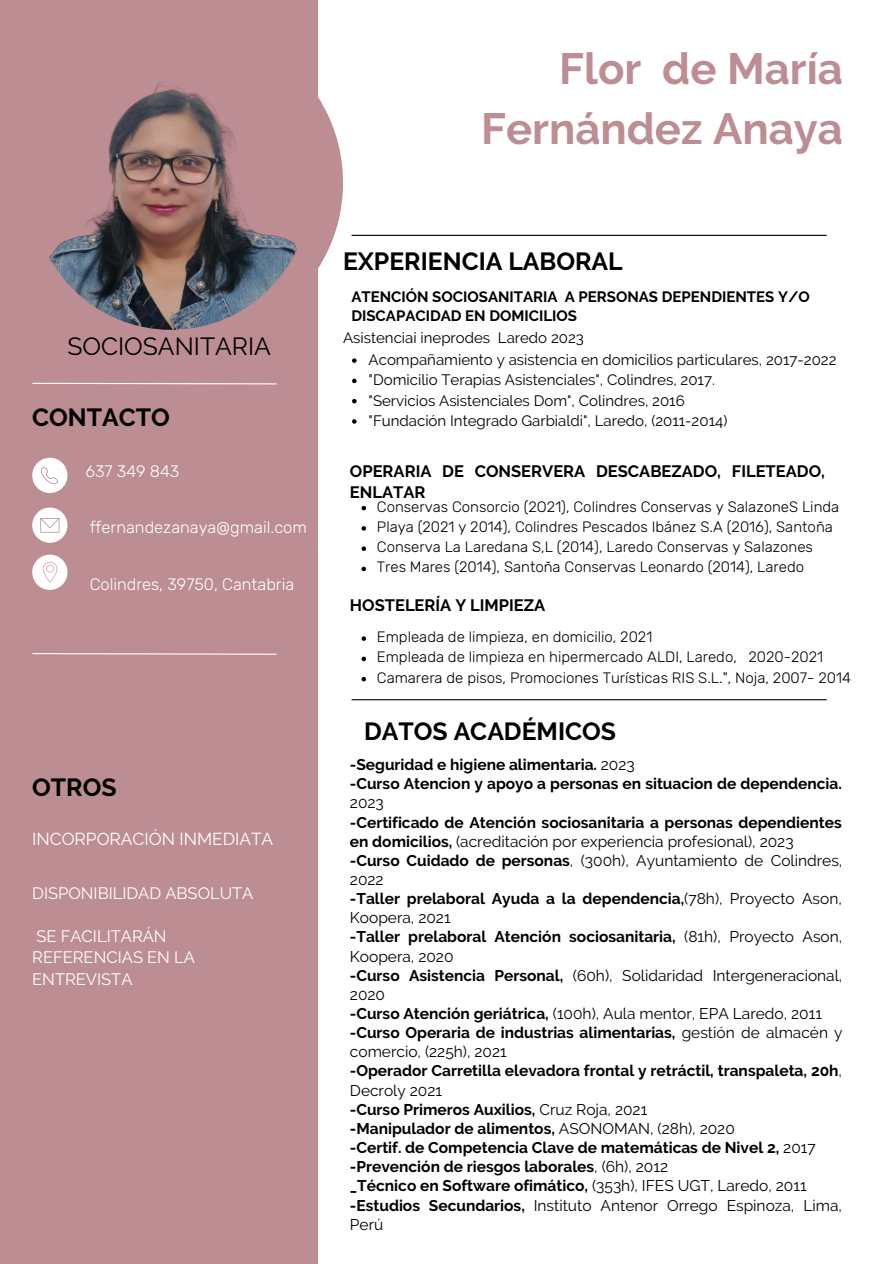
<style>
.page{position:relative;width:894px;height:1264px;background:#fff}
.page>*{position:absolute;margin:0;border:0;box-sizing:border-box;transform-origin:0 0}
.t1{font:700 43.65px/60.8px "Raleway";color:#bd8d94;text-align:right}
.t2{font:700 24.75px "Raleway";color:#000}
.t3{font:24.75px "Raleway";color:#000}
.t4{font:17.25px "Raleway";color:#fff}
.t5{font:700 16.5px/21.5px "Raleway";color:#000}
.t6{font:16.5px/21.5px "Raleway";color:#fff}
.t7{font:300 16.5px "Rubik";color:#fff}
.t8{font:700 15.45px/19.2px "Raleway";color:#000}
.t9{font:15.45px/19.2px "Raleway";color:#000}
.t10{font:300 15px "Rubik";color:#000}
.t11{font:15px "Raleway";color:#000}
.t12{font:700 15px/19.2px "Raleway";color:#000}
.s1{font-weight:400}
.s2{font-weight:700}
</style>
<div class="page">
<div style="left:0;top:0;width:317px;height:1263px;background:#bd8d94"></div>
<div style="left:23px;top:23px;width:320px;height:319px;background:#bd8d94;border-radius:50%"></div>
<img style="left:32px;top:52px;width:278px;height:278px;border-radius:50%">
<hr style="left:352px;top:699px;width:474px;height:1px;background:#000">
<hr style="left:352px;top:235px;width:474px;height:1px;background:#000">
<svg style="left:32px;top:382px;width:245px;height:3px"></svg>
<svg style="left:32px;top:653px;width:245px;height:2px"></svg>
<div style="left:32px;top:458px;width:35px;height:35px;background:#fff;border-radius:50%"></div>
<div style="left:32px;top:507px;width:35px;height:36px;background:#fff;border-radius:50%"></div>
<div style="left:32px;top:554px;width:35px;height:36px;background:#fff;border-radius:50%"></div>
<svg style="left:41px;top:466px;width:18px;height:18px"></svg>
<svg style="left:40px;top:518px;width:19px;height:14px"></svg>
<svg style="left:43px;top:562px;width:14px;height:20px"></svg>
<svg style="left:361px;top:506px;width:5px;height:4px"></svg>
<svg style="left:361px;top:526px;width:5px;height:4px"></svg>
<svg style="left:361px;top:546px;width:5px;height:5px"></svg>
<svg style="left:361px;top:566px;width:5px;height:5px"></svg>
<svg style="left:352px;top:358px;width:4px;height:5px"></svg>
<svg style="left:352px;top:378px;width:4px;height:5px"></svg>
<svg style="left:352px;top:399px;width:4px;height:4px"></svg>
<svg style="left:352px;top:419px;width:4px;height:4px"></svg>
<svg style="left:361px;top:636px;width:5px;height:5px"></svg>
<svg style="left:361px;top:656px;width:5px;height:5px"></svg>
<svg style="left:361px;top:677px;width:5px;height:4px"></svg>
<p class="t1" style="left:481px;top:38px;width:363px">Flor de María<br>Fernández Anaya</p>
<p class="t3" style="left:67px;top:332px;width:205px">SOCIOSANITARIA</p>
<p class="t2" style="left:32px;top:402px;width:139px">CONTACTO</p>
<p class="t7" style="left:85px;top:461px;width:95px">637 349 843</p>
<p class="t7" style="left:90px;top:518px;width:219px">ffernandezanaya@gmail.com</p>
<p class="t7" style="left:90px;top:574px;width:206px">Colindres, 39750, Cantabria</p>
<p class="t2" style="left:32px;top:773px;width:86px">OTROS</p>
<p class="t4" style="left:32px;top:829px;width:242px">INCORPORACIÓN INMEDIATA</p>
<p class="t6" style="left:32px;top:882px;width:223px">DISPONIBILIDAD ABSOLUTA</p>
<p class="t6" style="left:32px;top:925px;width:164px">SE FACILITARÁN<br>REFERENCIAS EN LA<br>ENTREVISTA</p>
<p class="t2" style="left:343px;top:247px;width:281px">EXPERIENCIA LABORAL</p>
<p class="t12" style="left:351px;top:287px;width:460px">ATENCIÓN SOCIOSANITARIA A PERSONAS DEPENDIENTES Y/O<br>DISCAPACIDAD EN DOMICILIOS</p>
<p class="t11" style="left:343px;top:328px;width:242px">Asistenciai ineprodes Laredo 2023</p>
<p class="t11" style="left:368px;top:351px;width:469px">Acompañamiento y asistencia en domicilios particulares, 2017-2022</p>
<p class="t11" style="left:368px;top:371px;width:348px">"Domicilio Terapias Asistenciales", Colindres, 2017.</p>
<p class="t11" style="left:368px;top:391px;width:317px">"Servicios Asistenciales Dom", Colindres, 2016</p>
<p class="t11" style="left:368px;top:412px;width:360px">"Fundación Integrado Garbialdi", Laredo, (2011-2014)</p>
<p class="t5" style="left:350px;top:460px;width:476px">OPERARIA DE CONSERVERA DESCABEZADO, FILETEADO,<br>ENLATAR</p>
<p class="t10" style="left:377px;top:497px;width:463px">Conservas Consorcio (2O21), Colindres Conservas y SalazoneS Linda</p>
<p class="t10" style="left:377px;top:518px;width:457px">Playa (2021 y 2014), Colindres Pescados Ibánez S.A (2016), Santoña</p>
<p class="t10" style="left:377px;top:538px;width:437px">Conserva La Laredana S,L (2014), Laredo Conservas y Salazones</p>
<p class="t10" style="left:377px;top:558px;width:428px">Tres Mares (2014), Santoña Conservas Leonardo (2014), Laredo</p>
<p class="t5" style="left:350px;top:594px;width:197px">HOSTELERÍA Y LIMPIEZA</p>
<p class="t10" style="left:377px;top:628px;width:277px">Empleada de limpieza, en domicilio, 2021</p>
<p class="t10" style="left:377px;top:648px;width:447px">Empleada de limpieza en hipermercado ALDI, Laredo, 2020-2021</p>
<p class="t10" style="left:377px;top:668px;width:475px">Camarera de pisos, Promociones Turísticas RIS S.L.", Noja, 2007- 2014</p>
<p class="t2" style="left:364px;top:716px;width:253px">DATOS ACADÉMICOS</p>
<p class="t8" style="left:350px;top:755px;width:286px">-Seguridad e higiene alimentaria. <span class="s1">2023</span></p>
<p class="t8" style="left:350px;top:774px;width:493px">-Curso Atencion y apoyo a personas en situacion de dependencia.<br><span class="s1">2023</span></p>
<p class="t8" style="left:350px;top:812px;width:493px">-Certificado de Atención sociosanitaria a personas dependientes en domicilios, <span class="s1">(acreditación por experiencia profesional), 2023</span></p>
<p class="t9" style="left:350px;top:850px;width:494px"><span class="s2">-Curso Cuidado de personas</span>, (300h), Ayuntamiento de Colindres,<br>2022</p>
<p class="t8" style="left:350px;top:889px;width:493px">-Taller prelaboral Ayuda a la dependencia,<span class="s1">(78h), Proyecto Ason,<br>Koopera, 2021</span></p>
<p class="t8" style="left:350px;top:927px;width:494px">-Taller prelaboral Atención sociosanitaria, <span class="s1">(81h), Proyecto Ason,<br>Koopera, 2020</span></p>
<p class="t9" style="left:350px;top:965px;width:494px"><span class="s2">-Curso Asistencia Personal,</span> (60h), Solidaridad Intergeneracional,<br>2020</p>
<p class="t9" style="left:350px;top:1003px;width:473px"><span class="s2">-Curso Atención geriátrica,</span> (100h), Aula mentor, EPA Laredo, 2011</p>
<p class="t8" style="left:350px;top:1023px;width:494px">-Curso Operaria de industrias alimentarias, <span class="s1">gestión de almacén y comercio, (225h), 2021</span></p>
<p class="t8" style="left:350px;top:1061px;width:493px">-Operador Carretilla elevadora frontal y retráctil, transpaleta, 20h<span class="s1">,<br>Decroly 2021</span></p>
<p class="t8" style="left:350px;top:1099px;width:299px">-Curso Primeros Auxilios, <span class="s1">Cruz Roja, 2021</span></p>
<p class="t8" style="left:350px;top:1118px;width:386px">-Manipulador de alimentos, <span class="s1">ASONOMAN, (28h), 2020</span></p>
<p class="t8" style="left:350px;top:1137px;width:467px">-Certif. de Competencia Clave de matemáticas de Nivel 2, <span class="s1">2017</span></p>
<p class="t8" style="left:350px;top:1157px;width:319px">-Prevención de riesgos laborales<span class="s1">, (6h), 2012</span></p>
<p class="t8" style="left:350px;top:1176px;width:458px">_Técnico en Software ofimático, <span class="s1">(353h), IFES UGT, Laredo, 2011</span></p>
<p class="t9" style="left:350px;top:1195px;width:493px"><span class="s2">-Estudios Secundarios,</span> Instituto Antenor Orrego Espinoza, Lima,<br>Perú</p>
</div>
